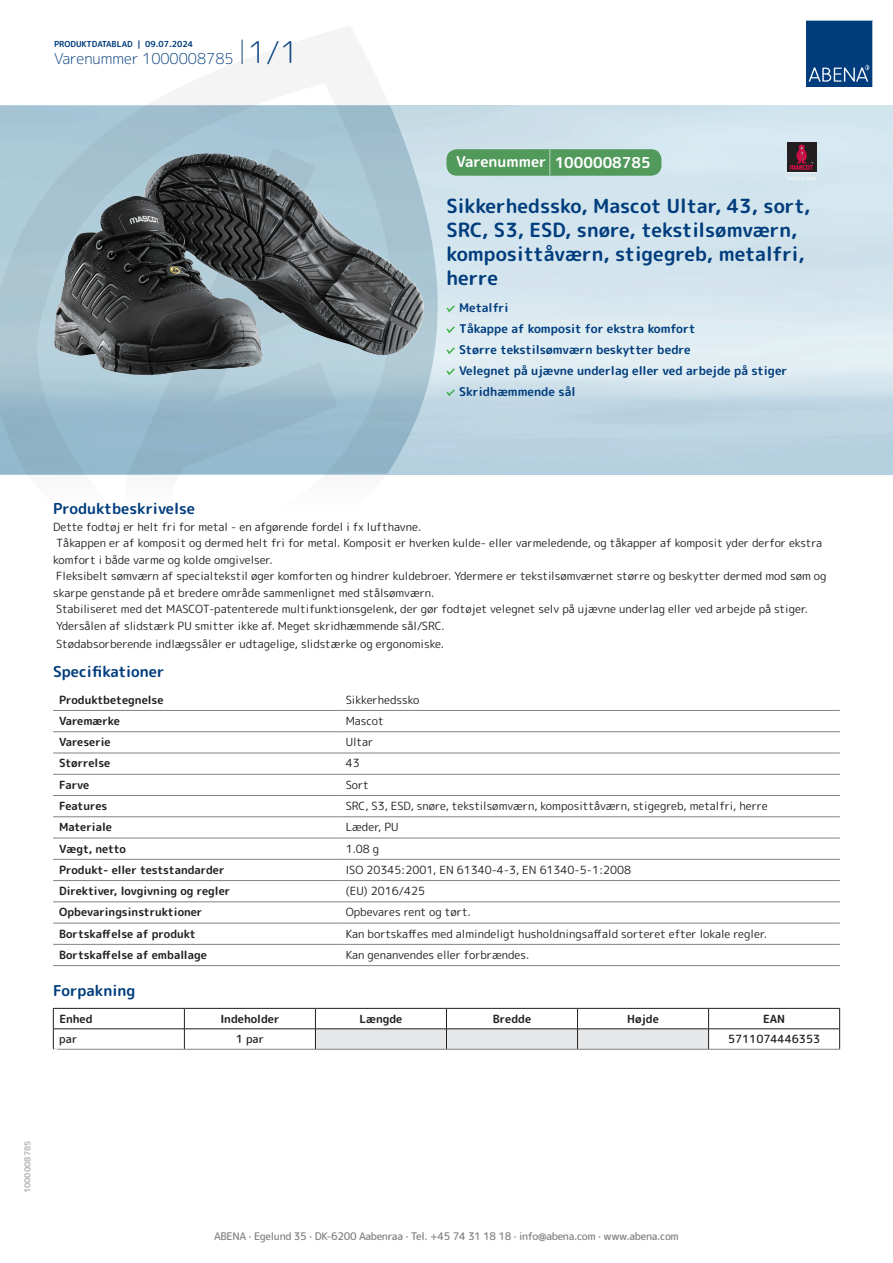
<style>
.page{position:relative;width:893px;height:1263px;background:#fff}
.page>*{position:absolute;margin:0;border:0;box-sizing:border-box;transform-origin:0 0}
.t1{font:700 19.5px/24px "Rounded Mplus 1 c";color:#013d7d}
.t2{font:700 15px "Rounded Mplus 1 c";color:#013d7d}
.t3{font:300 15px "Rounded Mplus 1 c";color:#013d7d}
.t4{font:700 15px "Rounded Mplus 1 c";color:#fff}
.t5{font:700 12px/21px "Rounded Mplus 1 c";color:#013d7d}
.t6{font:11.25px/16.5px "Rounded Mplus 1 c";color:#231f20}
.t7{font:700 11.25px "Rounded Mplus 1 c";color:#231f20}
.t8{font:500 11.25px "Rounded Mplus 1 c";color:#231f20}
.t9{font:500 10.5px "Rounded Mplus 1 c";letter-spacing:-.03em;color:#808285}
.t10{font:700 10.5px "Rounded Mplus 1 c";color:#fff}
.t11{font:700 8.25px "Rounded Mplus 1 c";color:#013d7d}
.t12{font:700 8.25px "Rounded Mplus 1 c";color:#b2b3b7}
.s1{font-size:30px}
.s2{font-size:25.5px}
</style>
<div class="page">
<img style="left:439px;top:106px;width:454px;height:368px">
<svg style="left:0;top:26px;width:439px;height:449px"></svg>
<svg style="left:0;top:106px;width:438px;height:368px;background:#a0bfd0"></svg>
<svg style="left:242px;top:40px;width:1px;height:24px"></svg>
<svg style="left:806px;top:20px;width:67px;height:67px;background:#144b86"></svg>
<img style="left:47px;top:146px;width:384px;height:237px">
<hr style="left:53px;top:710px;width:287px;height:1px;background:#808285">
<hr style="left:340px;top:710px;width:500px;height:1px;background:#808285">
<hr style="left:53px;top:731px;width:287px;height:1px;background:#808285">
<hr style="left:340px;top:731px;width:500px;height:1px;background:#808285">
<hr style="left:53px;top:753px;width:287px;height:1px;background:#808285">
<hr style="left:340px;top:753px;width:500px;height:1px;background:#808285">
<hr style="left:53px;top:774px;width:287px;height:1px;background:#808285">
<hr style="left:340px;top:774px;width:500px;height:1px;background:#808285">
<hr style="left:53px;top:795px;width:287px;height:1px;background:#808285">
<hr style="left:340px;top:795px;width:500px;height:1px;background:#808285">
<hr style="left:53px;top:816px;width:287px;height:1px;background:#808285">
<hr style="left:340px;top:816px;width:500px;height:1px;background:#808285">
<hr style="left:53px;top:838px;width:287px;height:1px;background:#808285">
<hr style="left:340px;top:838px;width:500px;height:1px;background:#808285">
<hr style="left:53px;top:859px;width:287px;height:1px;background:#808285">
<hr style="left:340px;top:859px;width:500px;height:1px;background:#808285">
<hr style="left:53px;top:880px;width:287px;height:1px;background:#808285">
<hr style="left:340px;top:880px;width:500px;height:1px;background:#808285">
<hr style="left:53px;top:901px;width:287px;height:1px;background:#808285">
<hr style="left:340px;top:901px;width:500px;height:1px;background:#808285">
<hr style="left:53px;top:923px;width:287px;height:1px;background:#808285">
<hr style="left:340px;top:923px;width:500px;height:1px;background:#808285">
<hr style="left:53px;top:944px;width:287px;height:1px;background:#808285">
<hr style="left:340px;top:944px;width:500px;height:1px;background:#808285">
<hr style="left:53px;top:965px;width:287px;height:1px;background:#808285">
<hr style="left:340px;top:965px;width:500px;height:1px;background:#808285">
<hr style="left:53px;top:1008px;width:131px;height:1px;background:#231f20">
<hr style="left:184px;top:1008px;width:131px;height:1px;background:#231f20">
<hr style="left:709px;top:1008px;width:131px;height:1px;background:#231f20">
<hr style="left:53px;top:1028px;width:131px;height:1px;background:#231f20">
<svg style="left:53px;top:1008px;width:1px;height:41px"></svg>
<hr style="left:184px;top:1028px;width:131px;height:1px;background:#231f20">
<svg style="left:184px;top:1008px;width:1px;height:41px"></svg>
<hr style="left:709px;top:1028px;width:131px;height:1px;background:#231f20">
<svg style="left:315px;top:1008px;width:394px;height:41px"></svg>
<svg style="left:839px;top:1008px;width:1px;height:41px"></svg>
<hr style="left:53px;top:1049px;width:131px;height:1px;background:#808285">
<hr style="left:184px;top:1049px;width:131px;height:1px;background:#808285">
<hr style="left:315px;top:1049px;width:131px;height:1px;background:#808285">
<hr style="left:446px;top:1049px;width:131px;height:1px;background:#808285">
<hr style="left:577px;top:1049px;width:132px;height:1px;background:#808285">
<hr style="left:709px;top:1049px;width:131px;height:1px;background:#808285">
<svg style="left:446px;top:305px;width:9px;height:7px"></svg>
<svg style="left:446px;top:326px;width:9px;height:7px"></svg>
<svg style="left:446px;top:347px;width:9px;height:7px"></svg>
<svg style="left:446px;top:368px;width:9px;height:7px"></svg>
<svg style="left:446px;top:389px;width:9px;height:7px"></svg>
<div style="left:446px;top:149px;width:215px;height:27px;background:#52995c;border-radius:10px"></div>
<div style="left:787px;top:142px;width:29px;height:30px;background:#231f20"></div>
<svg style="left:787px;top:176px;width:29px;height:4px"></svg>
<svg style="left:790px;top:144px;width:23px;height:26px"></svg>
<p class="t11" style="left:54px;top:38px;width:141px">PRODUKTDATABLAD | 09.07.2024</p>
<h2 class="t3" style="left:54px;top:48px;width:246px">Varenummer 1000008785 <span class="s1">1/1</span></h2>
<h2 class="t4" style="left:456px;top:152px;width:196px">Varenummer <span class="s2">|</span> 1000008785</h2>
<h1 class="t1" style="left:446px;top:194px;width:365px">Sikkerhedssko, Mascot Ultar, 43, sort,<br>SRC, S3, ESD, snøre, tekstilsømværn, komposittåværn, stigegreb, metalfri, herre</h1>
<p class="t5" style="left:459px;top:297px;width:330px">Metalfri<br>Tåkappe af komposit for ekstra komfort<br>Større tekstilsømværn beskytter bedre<br>Velegnet på ujævne underlag eller ved arbejde på stiger<br>Skridhæmmende sål</p>
<h2 class="t2" style="left:53px;top:498px;width:143px">Produktbeskrivelse</h2>
<p class="t6" style="left:53px;top:518px;width:775px">Dette fodtøj er helt fri for metal - en afgørende fordel i fx lufthavne.<br>Tåkappen er af komposit og dermed helt fri for metal. Komposit er hverken kulde- eller varmeledende, og tåkapper af komposit yder derfor ekstra komfort i både varme og kolde omgivelser.<br>Fleksibelt sømværn af specialtekstil øger komforten og hindrer kuldebroer. Ydermere er tekstilsømværnet større og beskytter dermed mod søm og skarpe genstande på et bredere område sammenlignet med stålsømværn.<br>Stabiliseret med det MASCOT-patenterede multifunktionsgelenk, der gør fodtøjet velegnet selv på ujævne underlag eller ved arbejde på stiger.<br>Ydersålen af slidstærk PU smitter ikke af. Meget skridhæmmende sål/SRC.</p>
<p class="t6" style="left:56px;top:635px;width:389px">Stødabsorberende indlægssåler er udtagelige, slidstærke og ergonomiske.</p>
<h2 class="t2" style="left:53px;top:661px;width:113px">Specifikationer</h2>
<p class="t7" style="left:59px;top:691px;width:106px">Produktbetegnelse</p>
<p class="t6" style="left:346px;top:691px;width:75px">Sikkerhedssko</p>
<p class="t7" style="left:59px;top:713px;width:62px">Varemærke</p>
<p class="t6" style="left:346px;top:712px;width:40px">Mascot</p>
<p class="t7" style="left:59px;top:734px;width:53px">Vareserie</p>
<p class="t6" style="left:346px;top:734px;width:29px">Ultar</p>
<p class="t7" style="left:59px;top:755px;width:53px">Størrelse</p>
<p class="t6" style="left:346px;top:755px;width:15px">43</p>
<p class="t7" style="left:59px;top:777px;width:32px">Farve</p>
<p class="t6" style="left:346px;top:776px;width:25px">Sort</p>
<p class="t7" style="left:59px;top:798px;width:50px">Features</p>
<p class="t6" style="left:346px;top:798px;width:423px">SRC, S3, ESD, snøre, tekstilsømværn, komposittåværn, stigegreb, metalfri, herre</p>
<p class="t7" style="left:59px;top:819px;width:54px">Materiale</p>
<p class="t6" style="left:346px;top:819px;width:54px">Læder, PU</p>
<p class="t7" style="left:59px;top:840px;width:68px">Vægt, netto</p>
<p class="t6" style="left:346px;top:840px;width:35px">1.08 g</p>
<p class="t7" style="left:59px;top:862px;width:167px">Produkt- eller teststandarder</p>
<p class="t6" style="left:346px;top:861px;width:287px">ISO 20345:2001, EN 61340-4-3, EN 61340-5-1:2008</p>
<p class="t7" style="left:59px;top:883px;width:173px">Direktiver, lovgivning og regler</p>
<p class="t6" style="left:346px;top:883px;width:81px">(EU) 2016/425</p>
<p class="t7" style="left:59px;top:904px;width:145px">Opbevaringsinstruktioner</p>
<p class="t6" style="left:346px;top:904px;width:127px">Opbevares rent og tørt.</p>
<p class="t7" style="left:59px;top:925px;width:138px">Bortskaffelse af produkt</p>
<p class="t6" style="left:346px;top:925px;width:423px">Kan bortskaffes med almindeligt husholdningsaffald sorteret efter lokale regler.</p>
<p class="t7" style="left:59px;top:947px;width:149px">Bortskaffelse af emballage</p>
<p class="t6" style="left:346px;top:946px;width:185px">Kan genanvendes eller forbrændes.</p>
<h2 class="t2" style="left:53px;top:980px;width:84px">Forpakning</h2>
<p class="t7" style="left:59px;top:1011px;width:35px">Enhed</p>
<p class="t7" style="left:220px;top:1011px;width:61px">Indeholder</p>
<p class="t7" style="left:359px;top:1011px;width:44px">Længde</p>
<p class="t7" style="left:493px;top:1011px;width:40px">Bredde</p>
<p class="t7" style="left:627px;top:1011px;width:33px">Højde</p>
<p class="t7" style="left:763px;top:1011px;width:24px">EAN</p>
<p class="t8" style="left:59px;top:1031px;width:19px">par</p>
<p class="t8" style="left:236px;top:1031px;width:30px">1 par</p>
<p class="t8" style="left:728px;top:1031px;width:94px">5711074446353</p>
<p class="t10" style="left:53px;top:1044px;width:7px">*</p>
<p class="t12" style="left:22px;top:1193px;width:54px;rotate:-90deg">1000008785</p>
<p class="t9" style="left:214px;top:1229px;width:466px">ABENA · Egelund 35 · DK-6200 Aabenraa · Tel. +45 74 31 18 18 · info@abena.com · www.abena.com</p>
</div>
